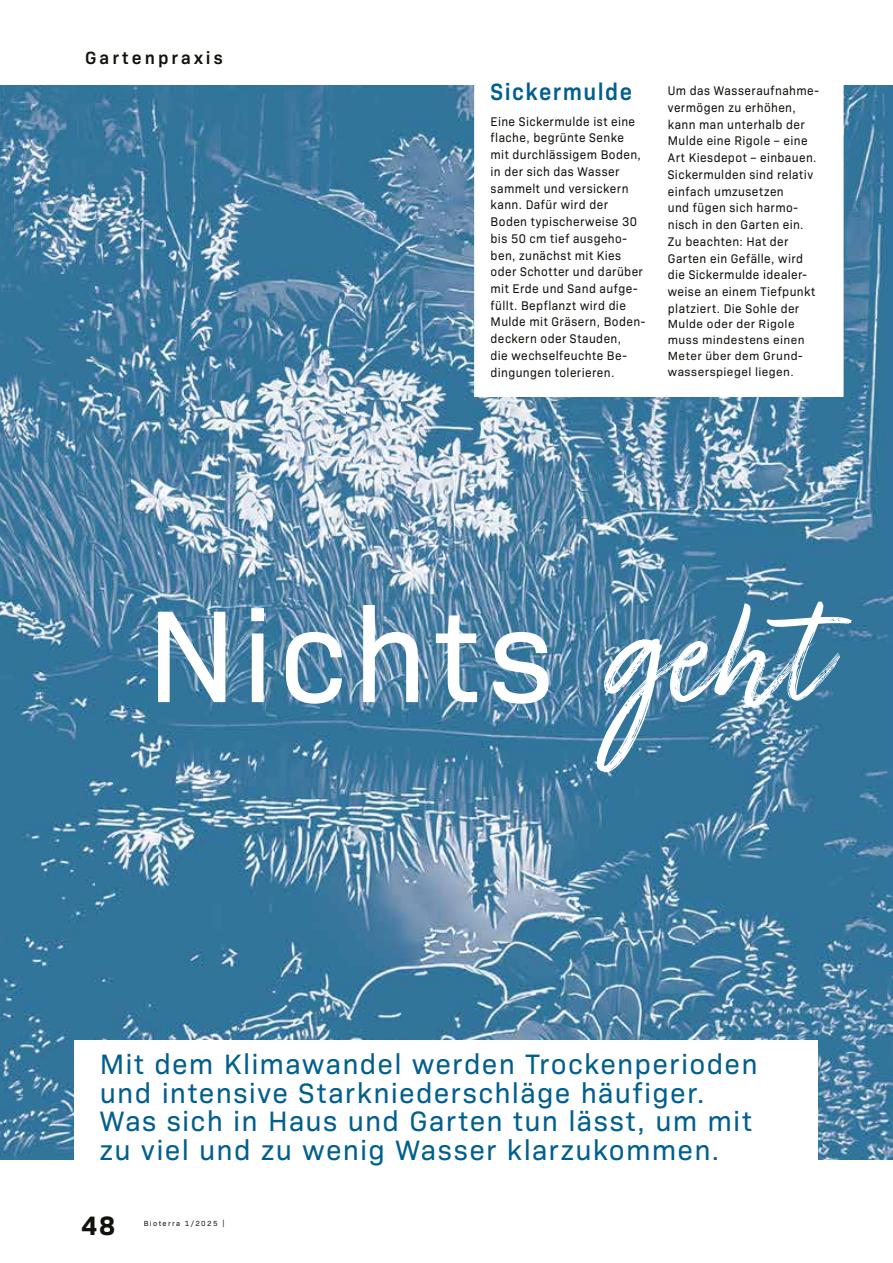
<style>
.page{position:relative;width:893px;height:1263px;background:#fff}
.page>*{position:absolute;margin:0;border:0;box-sizing:border-box;transform-origin:0 0}
.t1{font:132.9px "Bio Sans";letter-spacing:.04em;color:#fff}
.t2{font:28.5px/28.5px "Bio Sans";letter-spacing:.04em;color:#005f8e}
.t3{font:700 27px "Bio Sans";color:#12120d}
.t4{font:600 23.85px "Bio Sans";letter-spacing:.065em;color:#005f8e;scale:.94 1}
.t5{font:600 18px "Bio Sans";letter-spacing:.17em;color:#12120d}
.t6{font:12.75px/16.8px "Bio Sans";letter-spacing:.03em;color:#12120d;scale:.94 1}
.t7{font:12px/15.8px "Bio Sans";letter-spacing:.035em;color:#12120d}
.t8{font:7.5px "Bio Sans";letter-spacing:.18em;color:#12120d}
.s1{font-family:"Turbinado Light Dry Pro";font-size:177.15px}
</style>
<div class="page">
<img style="left:0;top:85px;width:893px;height:1074px">
<div style="left:482px;top:74px;width:353px;height:315px;background:#fff"></div>
<div style="left:74px;top:1041px;width:744px;height:134px;background:#fff"></div>
<h3 class="t5" style="left:85px;top:44px;width:139px">Gartenpraxis</h3>
<h3 class="t4" style="left:491px;top:74px;width:152px">Sickermulde</h3>
<p class="t6" style="left:491px;top:112px;width:166px">Eine Sickermulde ist eine flache, begrünte Senke mit durchlässigem Boden, in der sich das Wasser sammelt und versickern kann. Dafür wird der<br>Boden typischerweise 30 bis 50 cm tief ausgeho&shy;ben, zunächst mit Kies oder Schotter und darüber mit Erde und Sand aufge&shy;füllt. Bepflanzt wird die<br>Mulde mit Gräsern, Boden&shy;deckern oder Stauden,<br>die wechselfeuchte Be&shy;dingungen tolerieren.</p>
<p class="t6" style="left:668px;top:81px;width:162px">Um das Wasseraufnahme&shy;vermögen zu erhöhen, kann man unterhalb der<br>Mulde eine Rigole – eine<br>Art Kiesdepot – einbauen.<br>Sickermulden sind relativ einfach umzusetzen<br>und fügen sich harmo&shy;nisch in den Garten ein.<br>Zu beachten: Hat der<br>Garten ein Gefälle, wird die Sickermulde idealer&shy;weise an einem Tiefpunkt platziert. Die Sohle der</p>
<p class="t7" style="left:668px;top:315px;width:138px">Mulde oder der Rigole muss mindestens einen<br>Meter über dem Grund&shy;wasserspiegel liegen.</p>
<h1 class="t1" style="left:146px;top:558px;width:678px">Nichts <span class="s1">geh!</span></h1>
<h2 class="t2" style="left:100px;top:1048px;width:659px">Mit dem Klimawandel werden Trockenperioden und intensive Starkniederschläge häufiger.<br>Was sich in Haus und Garten tun lässt, um mit zu viel und zu wenig Wasser klarzukommen.</h2>
<h3 class="t3" style="left:81px;top:1205px;width:36px">48</h3>
<p class="t8" style="left:144px;top:1218px;width:83px">Bioterra 1/2025 !</p>
</div>
